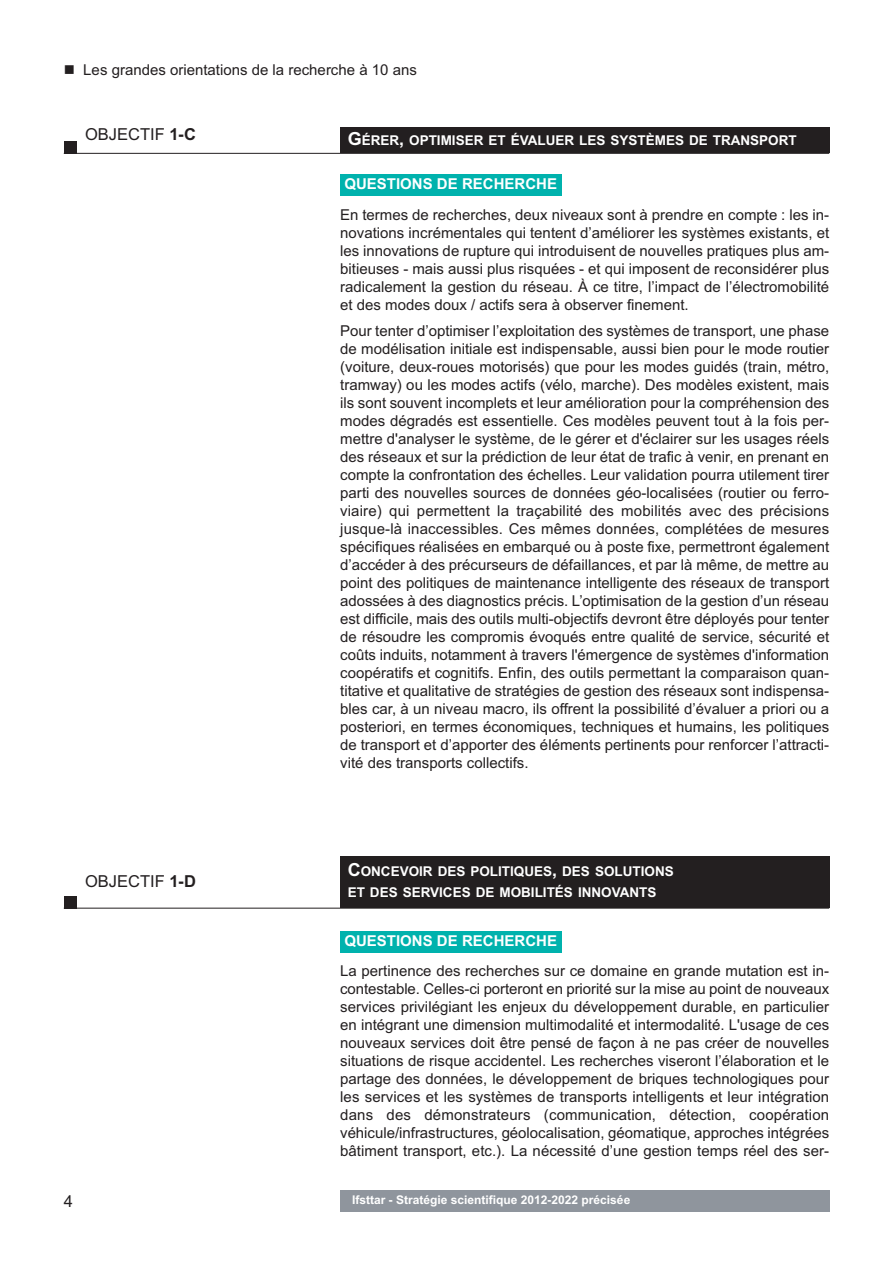
<style>
.page{position:relative;width:893px;height:1263px;background:#fff}
.page>*{position:absolute;margin:0;border:0;box-sizing:border-box;transform-origin:0 0}
.t1{font:16.5px "Arial";color:#231f20}
.t2{font:15px/18px "Arial";color:#231f20;text-align:justify}
.t3{font:700 15px "Arial";color:#fff}
.t4{font:700 13.5px/21.6px "Arial";color:#fff}
.t5{font:700 12px "Arial";color:#fff}
.s1{font-weight:700}
.s2{font-size:18px}
</style>
<div class="page">
<div style="left:340px;top:1191px;width:489px;height:21px;background:#8f959d"></div>
<hr style="left:64px;top:908px;width:765px;height:1px;background:#231f20">
<div style="left:64px;top:896px;width:13px;height:13px;background:#231f20"></div>
<div style="left:340px;top:856px;width:489px;height:51px;background:#231f20"></div>
<hr style="left:64px;top:153px;width:765px;height:1px;background:#231f20">
<div style="left:64px;top:141px;width:13px;height:13px;background:#231f20"></div>
<div style="left:340px;top:128px;width:489px;height:25px;background:#231f20"></div>
<div style="left:340px;top:175px;width:221px;height:21px;background:#00b2ad"></div>
<div style="left:340px;top:931px;width:221px;height:21px;background:#00b2ad"></div>
<p class="t2" style="left:64px;top:61px;width:355px">■ Les grandes orientations de la recherche à 10 ans</p>
<p class="t1" style="left:85px;top:124px;width:112px">ObjeCtIf <span class="s1">1-C</span></p>
<p class="t4" style="left:348px;top:130px;width:451px"><span class="s2">G</span>ÉRER<span class="s2">,</span> OPTIMISER ET ÉVALUER LES SYSTÈMES DE TRANSPORT</p>
<p class="t3" style="left:344px;top:175px;width:214px">QUESTIONS DE RECHERCHE</p>
<p class="t1" style="left:85px;top:871px;width:112px">ObjeCtIf <span class="s1">1-D</span></p>
<p class="t2" style="left:340px;top:206px;width:490px">en termes de recherches, deux niveaux sont à prendre en compte : les in&shy;novations incrémentales qui tentent d’améliorer les systèmes existants, et les innovations de rupture qui introduisent de nouvelles pratiques plus am&shy;bitieuses - mais aussi plus risquées - et qui imposent de reconsidérer plus radicalement la gestion du réseau. À ce titre, l’impact de l’électromobilité et des modes doux / actifs sera à observer finement.</p>
<p class="t2" style="left:340px;top:322px;width:490px">Pour tenter d’optimiser l’exploitation des systèmes de transport, une phase de modélisation initiale est indispensable, aussi bien pour le mode routier (voiture, deux-roues motorisés) que pour les modes guidés (train, métro, tramway) ou les modes actifs (vélo, marche). Des modèles existent, mais ils sont souvent incomplets et leur amélioration pour la compréhension des modes dégradés est essentielle. Ces modèles peuvent tout à la fois per&shy;mettre d'analyser le système, de le gérer et d'éclairer sur les usages réels des réseaux et sur la prédiction de leur état de trafic à venir, en prenant en compte la confrontation des échelles. Leur validation pourra utilement tirer parti des nouvelles sources de données géo-localisées (routier ou ferro&shy;viaire) qui permettent la traçabilité des mobilités avec des précisions jusque-là inaccessibles. Ces mêmes données, complétées de mesures spécifiques réalisées en embarqué ou à poste fixe, permettront également d’accéder à des précurseurs de défaillances, et par là même, de mettre au point des politiques de maintenance intelligente des réseaux de transport adossées à des diagnostics précis. L’optimisation de la gestion d’un réseau est difficile, mais des outils multi-objectifs devront être déployés pour tenter de résoudre les compromis évoqués entre qualité de service, sécurité et coûts induits, notamment à travers l'émergence de systèmes d'information coopératifs et cognitifs. enfin, des outils permettant la comparaison quan&shy;titative et qualitative de stratégies de gestion des réseaux sont indispensa&shy;bles car, à un niveau macro, ils offrent la possibilité d’évaluer a priori ou a posteriori, en termes économiques, techniques et humains, les politiques de transport et d’apporter des éléments pertinents pour renforcer l’attracti&shy;vité des transports collectifs.</p>
<p class="t4" style="left:348px;top:860px;width:328px"><span class="s2">C</span>ONCEVOIR DES POLITIQUES<span class="s2">,</span> DES SOLUTIONS<br>ET DES SERVICES DE MOBILITÉS INNOVANTS</p>
<p class="t3" style="left:344px;top:932px;width:214px">QUESTIONS DE RECHERCHE</p>
<p class="t2" style="left:340px;top:962px;width:490px">La pertinence des recherches sur ce domaine en grande mutation est in&shy;contestable. Celles-ci porteront en priorité sur la mise au point de nouveaux services privilégiant les enjeux du développement durable, en particulier en intégrant une dimension multimodalité et intermodalité. L'usage de ces nouveaux services doit être pensé de façon à ne pas créer de nouvelles situations de risque accidentel. Les recherches viseront l’élaboration et le partage des données, le développement de briques technologiques pour les services et les systèmes de transports intelligents et leur intégration dans des démonstrateurs (communication, détection, coopération véhicule/infrastructures, géolocalisation, géomatique, approches intégrées bâtiment transport, etc.). La nécessité d’une gestion temps réel des ser-</p>
<p class="t1" style="left:64px;top:1191px;width:11px">4</p>
<p class="t5" style="left:352px;top:1193px;width:280px">Ifsttar - Stratégie scientifique 2012-2022 précisée</p>
</div>
